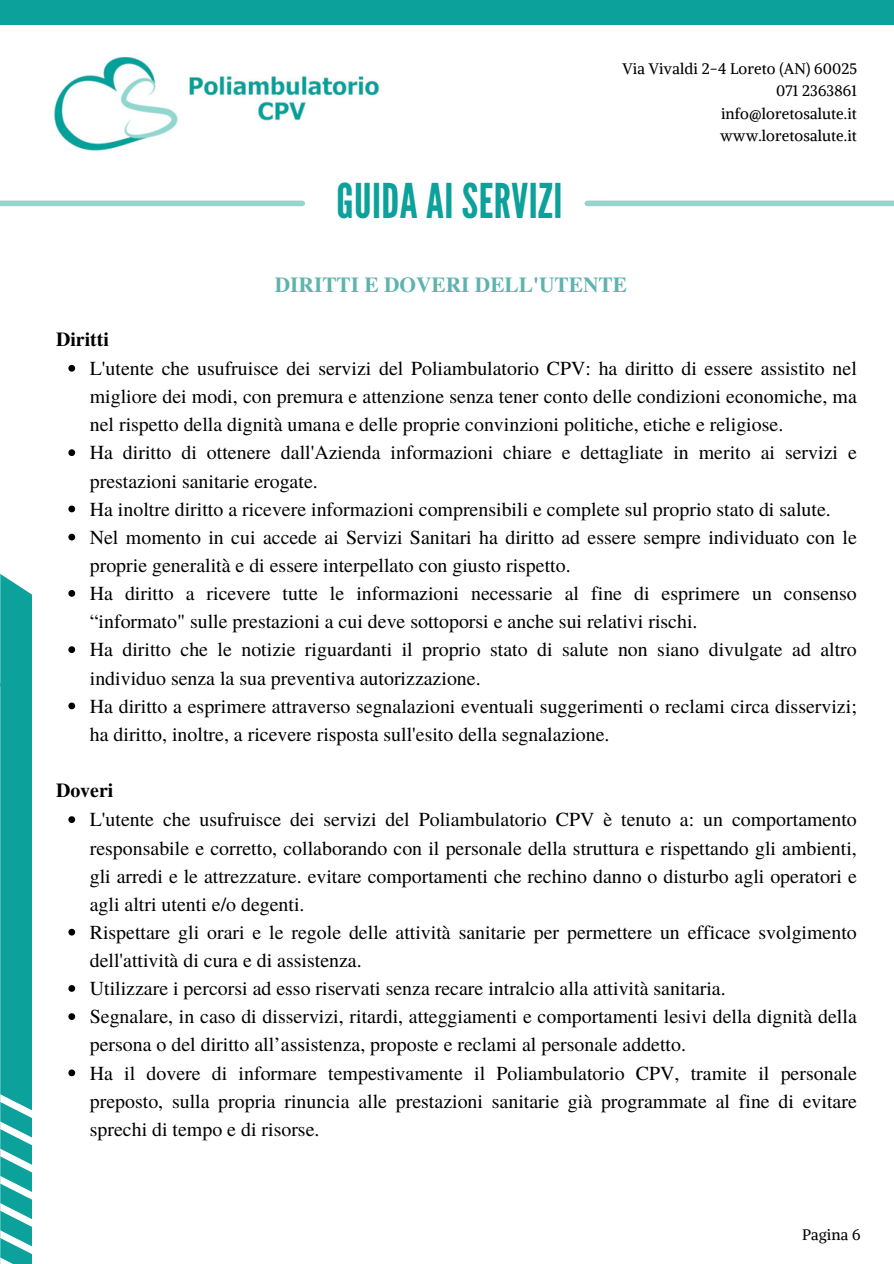
<style>
.page{position:relative;width:894px;height:1264px;background:#fff}
.page>*{position:absolute;margin:0;border:0;box-sizing:border-box;transform-origin:0 0}
.t1{font:47.85px "League Gothic";letter-spacing:.01em;color:#0ca19a}
.t2{font:700 21.3px "Te X Gyre Termes";color:#5fb3ae}
.t3{font:19.8px/28.2px "Te X Gyre Termes";color:#000}
.t4{font:700 19.8px "Te X Gyre Termes";color:#000}
.t5{font:15.15px/22.5px "Alike";letter-spacing:.01em;color:#000;text-align:right}
</style>
<div class="page">
<div style="left:0;top:0;width:893px;height:25px;background:#0ca19a"></div>
<div style="left:0;top:686px;width:32px;height:188px;background:#0ca19a"></div>
<svg style="left:0;top:573px;width:32px;height:113px;background:#25aba4"></svg>
<svg style="left:0;top:874px;width:32px;height:389px;background:#2aaca6"></svg>
<img style="left:53px;top:56px;width:327px;height:95px">
<div style="left:0;top:200px;width:302px;height:6px;background:#97d4ce"></div>
<div style="left:587px;top:200px;width:306px;height:6px;background:#97d4ce"></div>
<svg style="left:68px;top:365px;width:7px;height:6px"></svg>
<svg style="left:68px;top:449px;width:7px;height:7px"></svg>
<svg style="left:68px;top:505px;width:7px;height:7px"></svg>
<svg style="left:68px;top:533px;width:7px;height:7px"></svg>
<svg style="left:68px;top:590px;width:7px;height:6px"></svg>
<svg style="left:68px;top:646px;width:7px;height:7px"></svg>
<svg style="left:68px;top:702px;width:7px;height:7px"></svg>
<svg style="left:68px;top:816px;width:7px;height:7px"></svg>
<svg style="left:68px;top:928px;width:7px;height:7px"></svg>
<svg style="left:68px;top:985px;width:7px;height:6px"></svg>
<svg style="left:68px;top:1013px;width:7px;height:6px"></svg>
<svg style="left:68px;top:1069px;width:7px;height:7px"></svg>
<p class="t1" style="left:336px;top:173px;width:227px">GUIDA AI SERVIZI</p>
<p class="t5" style="left:622px;top:57px;width:236px">Via Vivaldi 2-4 Loreto (AN) 60025<br>071 2363861</p>
<p class="t5" style="left:720px;top:102px;width:138px;text-align:left">info@loretosalute.it www.loretosalute.it</p>
<p class="t2" style="left:275px;top:268px;width:353px">DIRITTI E DOVERI DELL'UTENTE</p>
<p class="t4" style="left:56px;top:323px;width:54px">Diritti</p>
<p class="t3" style="left:90px;top:353px;width:768px;text-align:justify">L'utente che usufruisce dei servizi del Poliambulatorio CPV: ha diritto di essere assistito nel migliore dei modi, con premura e attenzione senza tener conto delle condizioni economiche, ma nel rispetto della dignità umana e delle proprie convinzioni politiche, etiche e religiose.</p>
<p class="t3" style="left:90px;top:437px;width:768px">Ha diritto di ottenere dall'Azienda informazioni chiare e dettagliate in merito ai servizi e prestazioni sanitarie erogate.</p>
<h1 class="t3" style="left:90px;top:494px;width:742px">Ha inoltre diritto a ricevere informazioni comprensibili e complete sul proprio stato di salute.</h1>
<p class="t3" style="left:90px;top:522px;width:768px">Nel momento in cui accede ai Servizi Sanitari ha diritto ad essere sempre individuato con le proprie generalità e di essere interpellato con giusto rispetto.</p>
<p class="t3" style="left:90px;top:578px;width:768px">Ha diritto a ricevere tutte le informazioni necessarie al fine di esprimere un consenso “informato" sulle prestazioni a cui deve sottoporsi e anche sui relativi rischi.</p>
<h2 class="t3" style="left:90px;top:634px;width:768px">Ha diritto che le notizie riguardanti il proprio stato di salute non siano divulgate ad altro individuo senza la sua preventiva autorizzazione.</h2>
<h3 class="t3" style="left:90px;top:691px;width:768px">Ha diritto a esprimere attraverso segnalazioni eventuali suggerimenti o reclami circa disservizi; ha diritto, inoltre, a ricevere risposta sull'esito della segnalazione.</h3>
<p class="t4" style="left:56px;top:775px;width:59px">Doveri</p>
<p class="t3" style="left:90px;top:804px;width:768px;text-align:justify">L'utente che usufruisce dei servizi del Poliambulatorio CPV è tenuto a: un comportamento responsabile e corretto, collaborando con il personale della struttura e rispettando gli ambienti, gli arredi e le attrezzature. evitare comportamenti che rechino danno o disturbo agli operatori e agli altri utenti e/o degenti.</p>
<p class="t3" style="left:90px;top:917px;width:768px">Rispettare gli orari e le regole delle attività sanitarie per permettere un efficace svolgimento dell'attività di cura e di assistenza.</p>
<p class="t3" style="left:90px;top:973px;width:637px">Utilizzare i percorsi ad esso riservati senza recare intralcio alla attività sanitaria.</p>
<p class="t3" style="left:90px;top:1001px;width:768px">Segnalare, in caso di disservizi, ritardi, atteggiamenti e comportamenti lesivi della dignità della persona o del diritto all’assistenza, proposte e reclami al personale addetto.</p>
<p class="t3" style="left:90px;top:1057px;width:768px;text-align:justify">Ha il dovere di informare tempestivamente il Poliambulatorio CPV, tramite il personale preposto, sulla propria rinuncia alle prestazioni sanitarie già programmate al fine di evitare sprechi di tempo e di risorse.</p>
<h3 class="t5" style="left:801px;top:1223px;width:60px">Pagina 6</h3>
</div>
